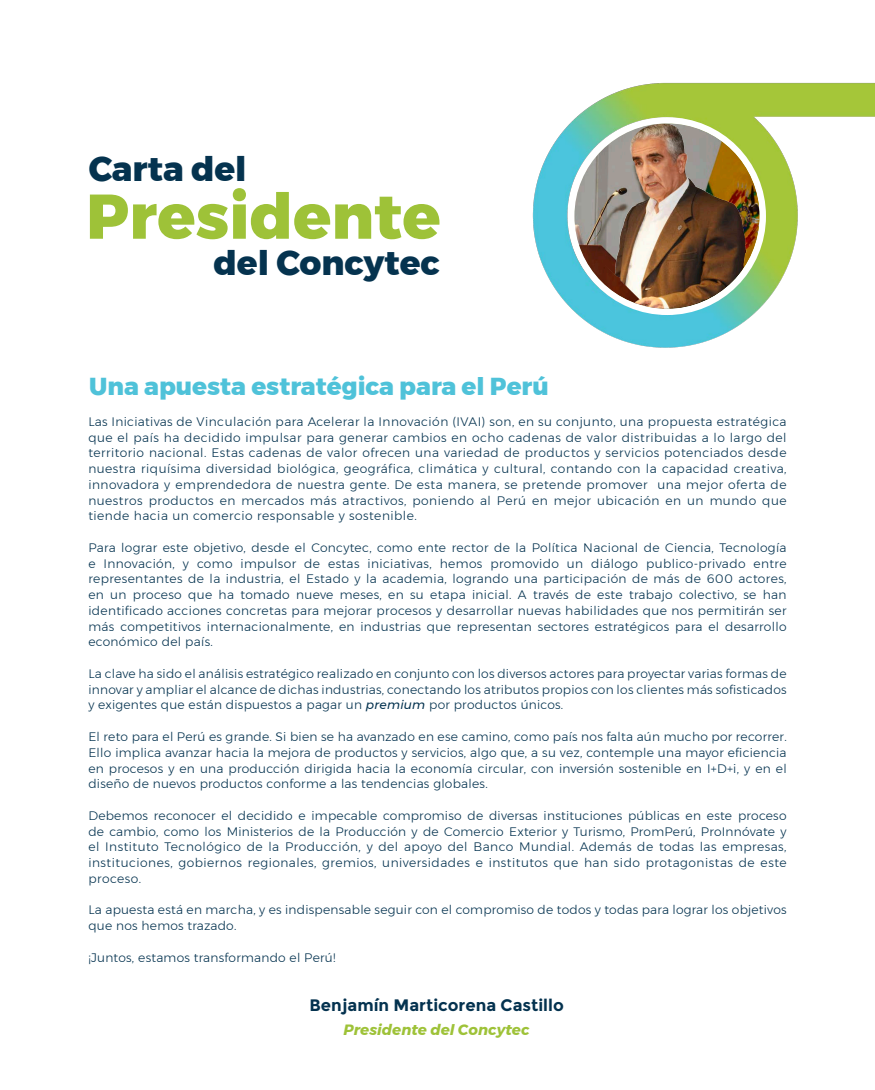
<style>
.page{position:relative;width:875px;height:1090px;background:#fff}
.page>*{position:absolute;margin:0;border:0;box-sizing:border-box;transform-origin:0 0}
.PARRAFO_PRINCIPAL{font:800 63px "Montserrat";color:#9ec238}
.PARRAFO_PRINCIPAL-2{font:800 34.12px "Montserrat";color:#05334f}
.t1{font:800 24.5px "Montserrat";color:#4fc2d9}
.PARRAFO_PRINCIPAL-3{font:700 16.62px "Montserrat";color:#04324f}
.paárrafo_destacado_v{font:italic 700 14.88px "Montserrat";color:#9ec238}
.PARRAFO_PRINCIPAL-4{font:300 12.25px/15.8px "Montserrat";letter-spacing:.02em;color:#04324f;text-align:justify}
.s1{font-weight:400;font-style:italic}
</style>
<div class="page">
<img style="left:532px;top:82px;width:343px;height:266px">
<img style="left:572px;top:124px;width:183px;height:185px">
<div style="left:568px;top:117px;width:198px;height:198px;border:6px solid #fff;border-radius:50%"></div>
<p class="PARRAFO_PRINCIPAL-2" style="left:89px;top:141px;width:160px">Carta del</p>
<p class="PARRAFO_PRINCIPAL" style="left:86px;top:165px;width:356px">Presidente</p>
<p class="PARRAFO_PRINCIPAL-2" style="left:214px;top:235px;width:228px">del Concytec</p>
<p class="t1" style="left:89px;top:366px;width:461px">Una apuesta estratégica para el Perú</p>
<p class="PARRAFO_PRINCIPAL-4" style="left:88px;top:413px;width:700px">Las Iniciativas de Vinculación para Acelerar la Innovación (IVAI) son, en su conjunto, una propuesta estratégica que el país ha decidido impulsar para generar cambios en ocho cadenas de valor distribuidas a lo largo del territorio nacional. Estas cadenas de valor ofrecen una variedad de productos y servicios potenciados desde nuestra riquísima diversidad biológica, geográfica, climática y cultural, contando con la capacidad creativa, innovadora y emprendedora de nuestra gente. De esta manera, se pretende promover una mejor oferta de nuestros productos en mercados más atractivos, poniendo al Perú en mejor ubicación en un mundo que tiende hacia un comercio responsable y sostenible.</p>
<p class="PARRAFO_PRINCIPAL-4" style="left:88px;top:539px;width:700px">Para lograr este objetivo, desde el Concytec, como ente rector de la Política Nacional de Ciencia, Tecnología e Innovación, y como impulsor de estas iniciativas, hemos promovido un diálogo publico-privado entre representantes de la industria, el Estado y la academia, logrando una participación de más de 600 actores, en un proceso que ha tomado nueve meses, en su etapa inicial. A través de este trabajo colectivo, se han identificado acciones concretas para mejorar procesos y desarrollar nuevas habilidades que nos permitirán ser más competitivos internacionalmente, en industrias que representan sectores estratégicos para el desarrollo económico del país.</p>
<p class="PARRAFO_PRINCIPAL-4" style="left:88px;top:665px;width:700px">La clave ha sido el análisis estratégico realizado en conjunto con los diversos actores para proyectar varias formas de innovar y ampliar el alcance de dichas industrias, conectando los atributos propios con los clientes más sofisticados y exigentes que están dispuestos a pagar un <span class="s1">premium</span> por productos únicos.</p>
<p class="PARRAFO_PRINCIPAL-4" style="left:88px;top:728px;width:700px">El reto para el Perú es grande. Si bien se ha avanzado en ese camino, como país nos falta aún mucho por recorrer.<br>Ello implica avanzar hacia la mejora de productos y servicios, algo que, a su vez, contemple una mayor eficiencia en procesos y en una producción dirigida hacia la economía circular, con inversión sostenible en I+D+i, y en el diseño de nuevos productos conforme a las tendencias globales.</p>
<p class="PARRAFO_PRINCIPAL-4" style="left:88px;top:807px;width:700px">Debemos reconocer el decidido e impecable compromiso de diversas instituciones públicas en este proceso de cambio, como los Ministerios de la Producción y de Comercio Exterior y Turismo, PromPerú, ProInnóvate y el Instituto Tecnológico de la Producción, y del apoyo del Banco Mundial. Además de todas las empresas, instituciones, gobiernos regionales, gremios, universidades e institutos que han sido protagonistas de este proceso.</p>
<p class="PARRAFO_PRINCIPAL-4" style="left:88px;top:901px;width:700px">La apuesta está en marcha, y es indispensable seguir con el compromiso de todos y todas para lograr los objetivos que nos hemos trazado.</p>
<p class="PARRAFO_PRINCIPAL-4" style="left:88px;top:949px;width:249px">¡Juntos, estamos transformando el Perú!</p>
<p class="PARRAFO_PRINCIPAL-3" style="left:309px;top:995px;width:256px">Benjamín Marticorena Castillo</p>
<p class="paárrafo_destacado_v" style="left:344px;top:1017px;width:188px">Presidente del Concytec</p>
</div>
